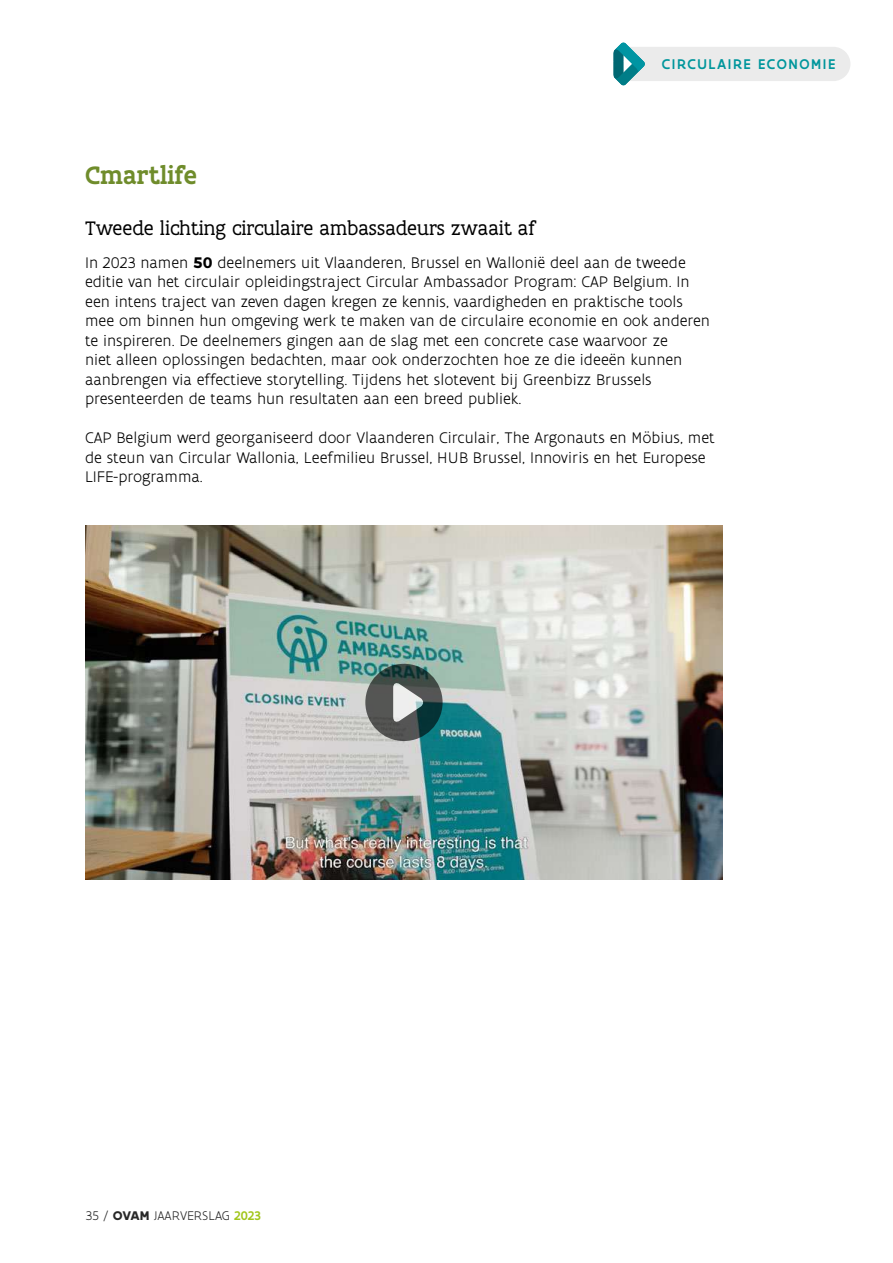
<style>
.page{position:relative;width:893px;height:1263px;background:#fff}
.page>*{position:absolute;margin:0;border:0;box-sizing:border-box;transform-origin:0 0}
.t1{font:500 27px "Flanders Art Serif";color:#6f8c2b}
.t2{font:21px "Flanders Art Serif";color:#000}
.t3{font:300 16.5px/19.5px "Flanders Art Sans";color:#000}
.t4{font:500 15.15px "Flanders Art Sans";letter-spacing:.1em;color:#00969c}
.t5{font:300 13.5px "Flanders Art Sans";color:#282828}
.s1{font-weight:700}
.s2{font-weight:500;color:#a2c61c}
</style>
<div class="page">
<svg style="left:613px;top:43px;width:237px;height:42px"></svg>
<img style="left:86px;top:525px;width:637px;height:355px">
<svg style="left:365px;top:664px;width:78px;height:77px;background:#3e4c4a"></svg>
<svg style="left:393px;top:682px;width:31px;height:41px"></svg>
<p class="t4" style="left:662px;top:54px;width:175px">CIRCULAIRE ECONOMIE</p>
<h1 class="t1" style="left:85px;top:158px;width:114px">Cmartlife</h1>
<p class="t2" style="left:85px;top:216px;width:451px">Tweede lichting circulaire ambassadeurs zwaait af</p>
<p class="t3" style="left:85px;top:253px;width:626px">In 2023 namen <span class="s1">50</span> deelnemers uit Vlaanderen, Brussel en Wallonië deel aan de tweede editie van het circulair opleidingstraject Circular Ambassador Program: CAP Belgium. In een intens traject van zeven dagen kregen ze kennis, vaardigheden en praktische tools mee om binnen hun omgeving werk te maken van de circulaire economie en ook anderen te inspireren. De deelnemers gingen aan de slag met een concrete case waarvoor ze<br>niet alleen oplossingen bedachten, maar ook onderzochten hoe ze die ideeën kunnen aanbrengen via effectieve storytelling. Tijdens het slotevent bij Greenbizz Brussels presenteerden de teams hun resultaten aan een breed publiek.</p>
<p class="t3" style="left:85px;top:428px;width:631px">CAP Belgium werd georganiseerd door Vlaanderen Circulair, The Argonauts en Möbius, met de steun van Circular Wallonia, Leefmilieu Brussel, HUB Brussel, Innoviris en het Europese<br>LIFE-programma.</p>
<p class="t5" style="left:86px;top:1208px;width:176px">35 / <span class="s1">OVAM</span> JAARVERSLAG <span class="s2">2023</span></p>
</div>
